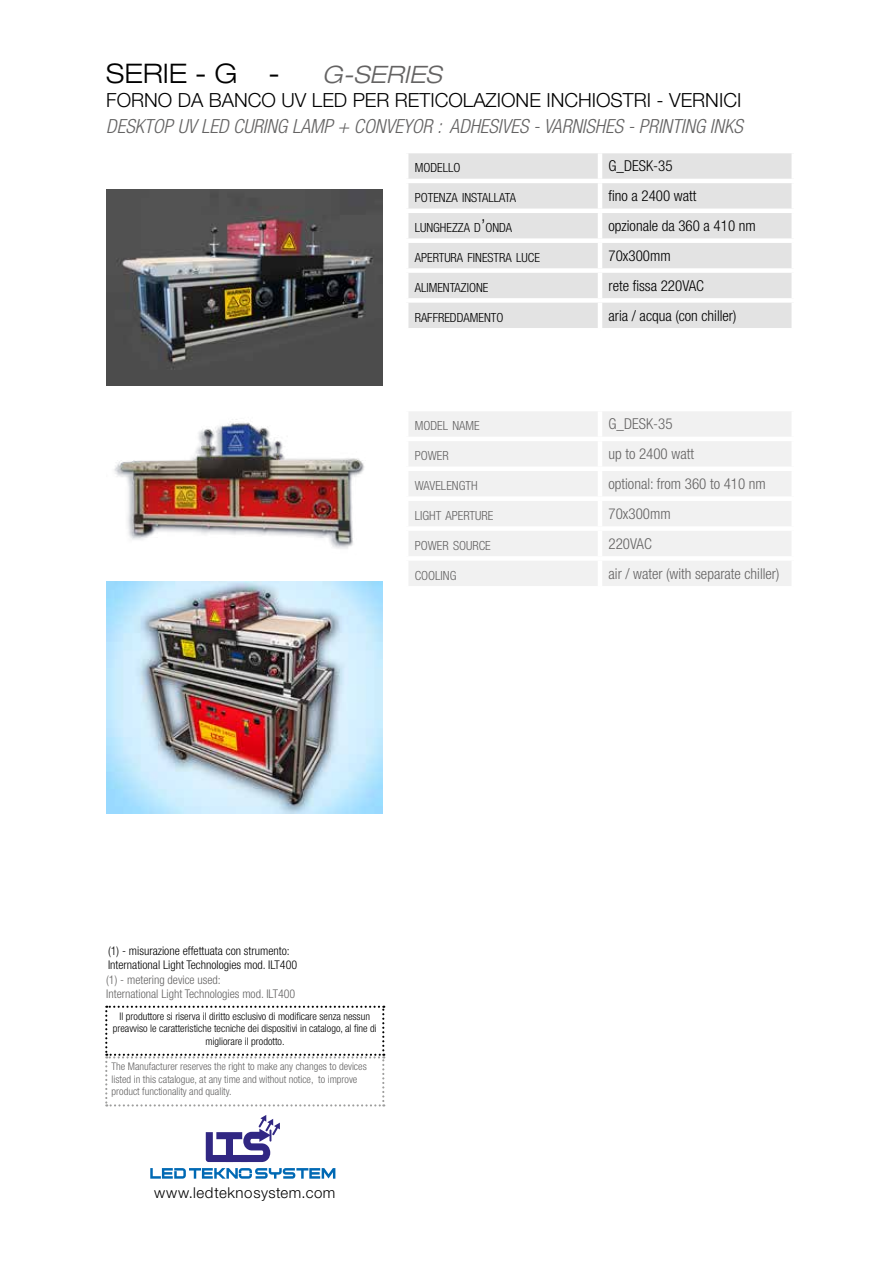
<style>
.page{position:relative;width:893px;height:1263px;background:#fff}
.page>*{position:absolute;margin:0;border:0;box-sizing:border-box;transform-origin:0 0}
.t1{font:300 expanded 27px "Helvetica Neue LT Std";color:#000}
.t2{font:italic 300 expanded 24px "Helvetica Neue LT Std";color:#646363}
.t3{font:italic 300 condensed 19.5px "Helvetica Neue LT Std";color:#646363}
.t4{font:300 19.5px "Helvetica Neue LT Std";color:#000}
.t5{font:300 condensed 15px "Helvetica Neue LT Std";color:#646363}
.t6{font:300 condensed 15px "Helvetica Neue LT Std";color:#000}
.t7{font:300 15px "Helvetica Neue LT Std";letter-spacing:.035em;color:#000}
.t8{font:300 condensed 12.6px "Helvetica Neue LT Std";color:#000}
.t9{font:300 condensed 12.6px "Helvetica Neue LT Std";color:#646363}
.t10{font:300 condensed 12px/14.4px "Helvetica Neue LT Std";color:#000}
.t11{font:300 condensed 12px/14.4px "Helvetica Neue LT Std";color:#646363}
.t12{font:300 condensed 10.5px/12.6px "Helvetica Neue LT Std";color:#000;text-align:center}
.t13{font:300 condensed 10.5px/12.6px "Helvetica Neue LT Std";color:#646363}
.s1{font-size:18px}
</style>
<div class="page">
<div style="left:408px;top:153px;width:383px;height:175px;background:#e3e3e3"></div>
<hr style="left:404px;top:179px;width:196px;height:4px;background:#fff">
<hr style="left:600px;top:179px;width:196px;height:4px;background:#fff">
<hr style="left:404px;top:209px;width:196px;height:4px;background:#fff">
<hr style="left:600px;top:209px;width:196px;height:4px;background:#fff">
<div style="left:404px;top:238px;width:196px;height:5px;background:#fff"></div>
<div style="left:600px;top:238px;width:196px;height:5px;background:#fff"></div>
<div style="left:404px;top:268px;width:196px;height:5px;background:#fff"></div>
<div style="left:600px;top:268px;width:196px;height:5px;background:#fff"></div>
<div style="left:404px;top:298px;width:196px;height:5px;background:#fff"></div>
<div style="left:600px;top:298px;width:196px;height:5px;background:#fff"></div>
<hr style="left:598px;top:153px;width:4px;height:26px;background:#fff">
<hr style="left:598px;top:183px;width:4px;height:26px;background:#fff">
<hr style="left:598px;top:213px;width:4px;height:25px;background:#fff">
<hr style="left:598px;top:243px;width:4px;height:25px;background:#fff">
<hr style="left:598px;top:273px;width:4px;height:25px;background:#fff">
<hr style="left:598px;top:303px;width:4px;height:25px;background:#fff">
<img style="left:106px;top:189px;width:277px;height:197px">
<img style="left:114px;top:419px;width:251px;height:130px">
<img style="left:106px;top:581px;width:277px;height:232px">
<div style="left:409px;top:412px;width:382px;height:174px;background:#f1f1f1"></div>
<hr style="left:404px;top:437px;width:196px;height:4px;background:#fff">
<hr style="left:600px;top:437px;width:196px;height:4px;background:#fff">
<hr style="left:404px;top:467px;width:196px;height:4px;background:#fff">
<hr style="left:600px;top:467px;width:196px;height:4px;background:#fff">
<div style="left:404px;top:496px;width:196px;height:5px;background:#fff"></div>
<div style="left:600px;top:496px;width:196px;height:5px;background:#fff"></div>
<div style="left:404px;top:526px;width:196px;height:5px;background:#fff"></div>
<div style="left:600px;top:526px;width:196px;height:5px;background:#fff"></div>
<div style="left:404px;top:556px;width:196px;height:5px;background:#fff"></div>
<div style="left:600px;top:556px;width:196px;height:5px;background:#fff"></div>
<hr style="left:598px;top:411px;width:4px;height:26px;background:#fff">
<hr style="left:598px;top:441px;width:4px;height:26px;background:#fff">
<hr style="left:598px;top:471px;width:4px;height:25px;background:#fff">
<hr style="left:598px;top:501px;width:4px;height:25px;background:#fff">
<hr style="left:598px;top:531px;width:4px;height:25px;background:#fff">
<hr style="left:598px;top:561px;width:4px;height:25px;background:#fff">
<svg style="left:206px;top:1115px;width:74px;height:47px"></svg>
<svg style="left:150px;top:1168px;width:185px;height:11px"></svg>
<svg style="left:105px;top:1006px;width:279px;height:100px"></svg>
<h1 class="t1" style="left:106px;top:57px;width:175px">SERIE - G -</h1>
<h2 class="t2" style="left:322px;top:60px;width:121px">G-SERIES</h2>
<h3 class="t4" style="left:106px;top:89px;width:637px">FORNO DA BANCO UV LED PER RETICOLAZIONE INCHIOSTRI - VERNICI</h3>
<h3 class="t3" style="left:106px;top:115px;width:638px">DESKTOP UV LED CURING LAMP + CONVEYOR : ADHESIVES - VARNISHES - PRINTING INKS</h3>
<p class="t8" style="left:415px;top:161px;width:47px">MODELLO</p>
<h3 class="t6" style="left:608px;top:157px;width:66px">G_DESK-35</h3>
<p class="t8" style="left:415px;top:191px;width:103px">POTENZA INSTALLATA</p>
<h3 class="t6" style="left:608px;top:187px;width:89px">fino a 2400 watt</h3>
<p class="t8" style="left:415px;top:220px;width:99px">LUNGHEZZA D<span class="s1">’</span>ONDA</p>
<h3 class="t6" style="left:608px;top:217px;width:149px">opzionale da 360 a 410 nm</h3>
<p class="t8" style="left:415px;top:250px;width:127px">APERTURA FINESTRA LUCE</p>
<h3 class="t6" style="left:608px;top:247px;width:64px">70x300mm</h3>
<p class="t8" style="left:415px;top:280px;width:75px">ALIMENTAZIONE</p>
<h3 class="t6" style="left:608px;top:277px;width:97px">rete fissa 220VAC</h3>
<p class="t8" style="left:415px;top:310px;width:90px">RAFFREDDAMENTO</p>
<h3 class="t6" style="left:608px;top:307px;width:129px">aria / acqua (con chiller)</h3>
<p class="t9" style="left:415px;top:419px;width:67px">MODEL NAME</p>
<h3 class="t5" style="left:608px;top:415px;width:66px">G_DESK-35</h3>
<p class="t9" style="left:415px;top:449px;width:36px">POWER</p>
<h3 class="t5" style="left:608px;top:445px;width:87px">up to 2400 watt</h3>
<p class="t9" style="left:415px;top:478px;width:64px">WAVELENGTH</p>
<h3 class="t5" style="left:608px;top:475px;width:159px">optional: from 360 to 410 nm</h3>
<p class="t9" style="left:415px;top:508px;width:80px">LIGHT APERTURE</p>
<h3 class="t5" style="left:608px;top:505px;width:64px">70x300mm</h3>
<p class="t9" style="left:415px;top:538px;width:78px">POWER SOURCE</p>
<h3 class="t5" style="left:608px;top:535px;width:45px">220VAC</h3>
<p class="t9" style="left:415px;top:568px;width:43px">COOLING</p>
<h3 class="t5" style="left:608px;top:565px;width:172px">air / water (with separate chiller)</h3>
<p class="t10" style="left:108px;top:943px;width:191px">(1) - misurazione effettuata con strumento:<br>International Light Technologies mod. ILT400</p>
<p class="t11" style="left:106px;top:972px;width:191px">(1) - metering device used:<br>International Light Technologies mod. ILT400</p>
<p class="t12" style="left:113px;top:1009px;width:265px">Il produttore si riserva il diritto esclusivo di modificare senza nessun preavviso le caratteristiche tecniche dei dispositivi in catalogo, al fine di migliorare il prodotto.</p>
<p class="t13" style="left:112px;top:1060px;width:257px">The Manufacturer reserves the right to make any changes to devices listed in this catalogue, at any time and without notice, to improve product functionality and quality.</p>
<h3 class="t7" style="left:154px;top:1183px;width:183px">www.ledteknosystem.com</h3>
</div>
